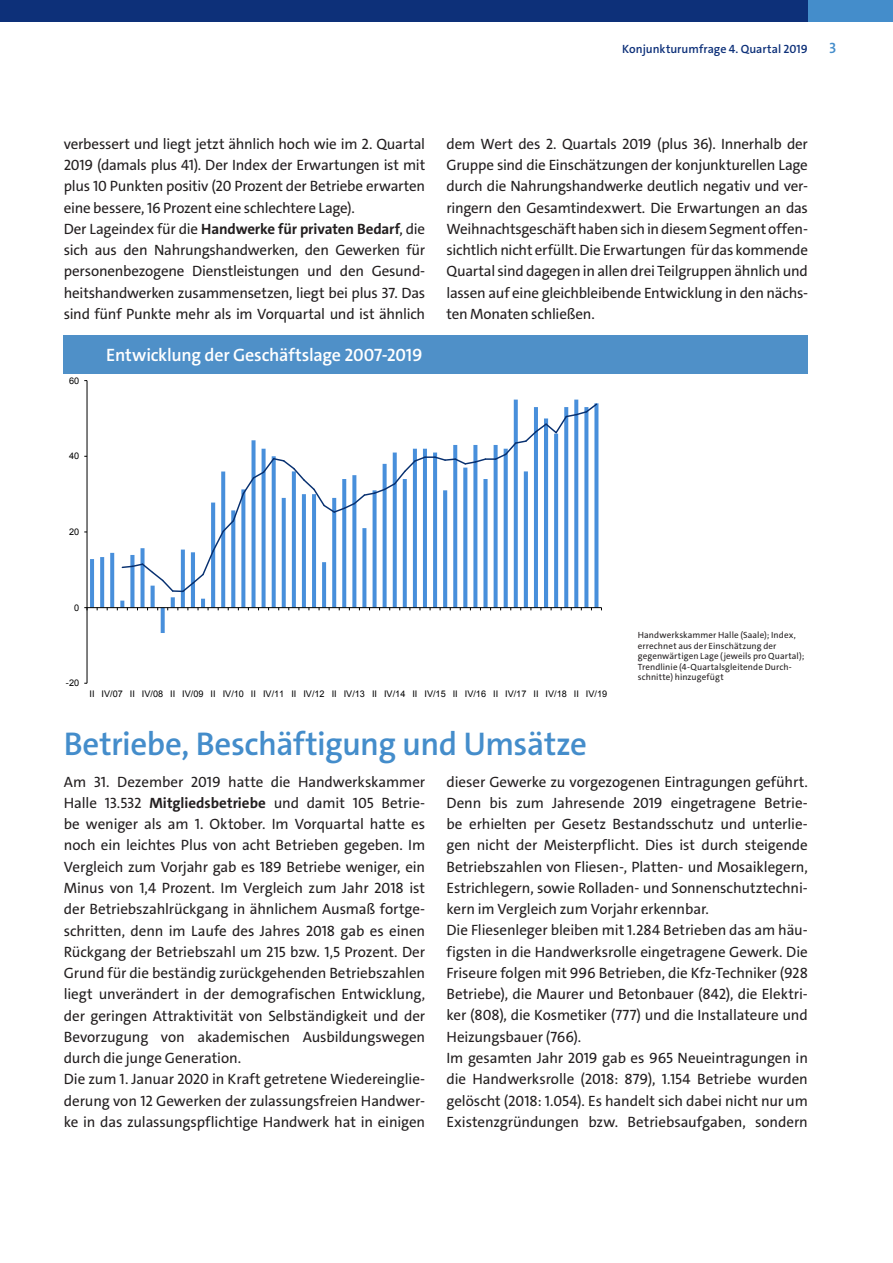
<style>
.page{position:relative;width:893px;height:1263px;background:#fff}
.page>*{position:absolute;margin:0;border:0;box-sizing:border-box;transform-origin:0 0}
.t1{font:600 33px "The Sans C4 s";letter-spacing:-.015em;color:#448dcb}
.t2{font:600 18px "The Sans C4 s";letter-spacing:-.01em;color:#fff}
.t3{font:15px/21.3px "The Sans C4 s";letter-spacing:-.01em;color:#231f20}
.t4{font:600 15px "The Sans C4 s";color:#448dcb}
.t5{font:600 12px "The Sans C4 s";color:#0d3079}
.t6{font:9.15px "Arial";color:#000}
.t7{font:9px/10.6px "The Sans C4 s";letter-spacing:.01em;color:#231f20}
.s1{font-weight:700}
</style>
<div class="page">
<div style="left:808px;top:0;width:85px;height:21px;background:#448dcb"></div>
<div style="left:0;top:0;width:808px;height:21px;background:#0d3079"></div>
<div style="left:64px;top:335px;width:744px;height:39px;background:#4f90c8"></div>
<hr style="left:90px;top:559px;width:4px;height:49px;background:#488fdb">
<svg style="left:100px;top:557px;width:4px;height:50px"></svg>
<svg style="left:110px;top:553px;width:4px;height:54px"></svg>
<svg style="left:130px;top:593px;width:4px;height:14px"></svg>
<svg style="left:141px;top:593px;width:4px;height:14px"></svg>
<svg style="left:151px;top:593px;width:4px;height:14px"></svg>
<svg style="left:161px;top:608px;width:4px;height:25px"></svg>
<svg style="left:171px;top:597px;width:4px;height:10px"></svg>
<svg style="left:181px;top:593px;width:4px;height:14px"></svg>
<hr style="left:191px;top:552px;width:4px;height:56px;background:#488fdb">
<svg style="left:211px;top:593px;width:4px;height:14px"></svg>
<svg style="left:221px;top:593px;width:4px;height:14px"></svg>
<svg style="left:231px;top:593px;width:4px;height:14px"></svg>
<svg style="left:241px;top:593px;width:4px;height:14px"></svg>
<svg style="left:252px;top:593px;width:4px;height:14px"></svg>
<svg style="left:262px;top:593px;width:4px;height:14px"></svg>
<svg style="left:272px;top:593px;width:4px;height:14px"></svg>
<svg style="left:282px;top:593px;width:4px;height:14px"></svg>
<svg style="left:292px;top:593px;width:4px;height:14px"></svg>
<hr style="left:302px;top:494px;width:4px;height:114px;background:#488fdb">
<hr style="left:312px;top:494px;width:4px;height:114px;background:#488fdb">
<svg style="left:322px;top:593px;width:4px;height:14px"></svg>
<svg style="left:332px;top:593px;width:4px;height:14px"></svg>
<svg style="left:342px;top:593px;width:4px;height:14px"></svg>
<svg style="left:352px;top:593px;width:4px;height:14px"></svg>
<svg style="left:362px;top:593px;width:4px;height:14px"></svg>
<svg style="left:373px;top:593px;width:4px;height:14px"></svg>
<svg style="left:383px;top:593px;width:4px;height:14px"></svg>
<svg style="left:393px;top:593px;width:4px;height:14px"></svg>
<svg style="left:403px;top:593px;width:4px;height:14px"></svg>
<hr style="left:413px;top:449px;width:4px;height:159px;background:#488fdb">
<hr style="left:423px;top:449px;width:4px;height:159px;background:#488fdb">
<svg style="left:433px;top:593px;width:4px;height:14px"></svg>
<svg style="left:443px;top:593px;width:4px;height:14px"></svg>
<svg style="left:453px;top:593px;width:4px;height:14px"></svg>
<svg style="left:463px;top:593px;width:4px;height:14px"></svg>
<svg style="left:473px;top:593px;width:4px;height:14px"></svg>
<div style="left:483px;top:479px;width:5px;height:129px;background:#488fdb"></div>
<svg style="left:494px;top:593px;width:4px;height:14px"></svg>
<svg style="left:504px;top:593px;width:4px;height:14px"></svg>
<svg style="left:514px;top:400px;width:4px;height:207px"></svg>
<hr style="left:524px;top:471px;width:4px;height:137px;background:#488fdb">
<hr style="left:534px;top:407px;width:4px;height:201px;background:#488fdb">
<hr style="left:544px;top:418px;width:4px;height:190px;background:#488fdb">
<svg style="left:554px;top:593px;width:4px;height:14px"></svg>
<svg style="left:564px;top:593px;width:4px;height:14px"></svg>
<svg style="left:574px;top:400px;width:4px;height:207px"></svg>
<svg style="left:584px;top:593px;width:4px;height:14px"></svg>
<svg style="left:594px;top:593px;width:4px;height:14px"></svg>
<hr style="left:87px;top:381px;width:1px;height:302px;background:#000">
<hr style="left:87px;top:607px;width:514px;height:1px;background:#000">
<svg style="left:117px;top:601px;width:11px;height:9px"></svg>
<svg style="left:198px;top:599px;width:11px;height:11px"></svg>
<svg style="left:121px;top:402px;width:477px;height:191px"></svg>
<p class="t5" style="left:622px;top:41px;width:187px">Konjunkturumfrage 4. Quartal 2019</p>
<p class="t4" style="left:829px;top:38px;width:9px">3</p>
<p class="t3" style="left:64px;top:133px;width:363px">verbessert und liegt jetzt ähnlich hoch wie im 2. Quartal 2019 (damals plus 41). Der Index der Erwartungen ist mit plus 10 Punkten positiv (20 Prozent der Betriebe erwarten eine bessere, 16 Prozent eine schlechtere Lage).<br>Der Lageindex für die <span class="s1">Handwerke für privaten Bedarf</span>, die sich aus den Nahrungshandwerken, den Gewerken für personenbezogene Dienstleistungen und den Gesund&shy;heitshandwerken zusammensetzen, liegt bei plus 37. Das sind fünf Punkte mehr als im Vorquartal und ist ähnlich</p>
<p class="t3" style="left:446px;top:133px;width:363px;text-align:justify">dem Wert des 2. Quartals 2019 (plus 36). Innerhalb der Gruppe sind die Einschätzungen der konjunkturellen Lage durch die Nahrungshandwerke deutlich negativ und ver&shy;ringern den Gesamtindexwert. Die Erwartungen an das Weihnachtsgeschäft haben sich in diesem Segment offen&shy;sichtlich nicht erfüllt. Die Erwartungen für das kommende Quartal sind dagegen in allen drei Teilgruppen ähnlich und lassen auf eine gleichbleibende Entwicklung in den nächs&shy;ten Monaten schließen.</p>
<p class="t6" style="left:69px;top:374px;width:12px">60</p>
<p class="t6" style="left:69px;top:450px;width:12px">40</p>
<p class="t6" style="left:69px;top:526px;width:12px">20</p>
<p class="t2" style="left:106px;top:344px;width:318px">Entwicklung der Geschäftslage 2007-2019</p>
<p class="t6" style="left:74px;top:601px;width:7px">0</p>
<p class="t6" style="left:66px;top:677px;width:15px">-20</p>
<p class="t6" style="left:90px;top:688px;width:519px">II IV/07 II IV/08 II IV/09 II IV/10 II IV/11 II IV/12 II IV/13 II IV/14 II IV/15 II IV/16 II IV/17 II IV/18 II IV/19</p>
<h1 class="t1" style="left:64px;top:722px;width:525px">Betriebe, Beschäftigung und Umsätze</h1>
<p class="t7" style="left:638px;top:630px;width:168px">Handwerkskammer Halle (Saale); Index, errechnet aus der Einschätzung der gegenwärtigen Lage (jeweils pro Quartal); Trendlinie (4-Quartalsgleitende Durch&shy;schnitte) hinzugefügt</p>
<p class="t3" style="left:64px;top:771px;width:363px">Am 31. Dezember 2019 hatte die Handwerkskammer Halle 13.532 <span class="s1">Mitgliedsbetriebe</span> und damit 105 Betrie&shy;be weniger als am 1. Oktober. Im Vorquartal hatte es noch ein leichtes Plus von acht Betrieben gegeben. Im Vergleich zum Vorjahr gab es 189 Betriebe weniger, ein Minus von 1,4 Prozent. Im Vergleich zum Jahr 2018 ist der Betriebszahlrückgang in ähnlichem Ausmaß fortge&shy;schritten, denn im Laufe des Jahres 2018 gab es einen Rückgang der Betriebszahl um 215 bzw. 1,5 Prozent. Der Grund für die beständig zurückgehenden Betriebszahlen liegt unverändert in der demografischen Entwicklung, der geringen Attraktivität von Selbständigkeit und der Bevorzugung von akademischen Ausbildungswegen durch die junge Generation.<br>Die zum 1. Januar 2020 in Kraft getretene Wiedereinglie&shy;derung von 12 Gewerken der zulassungsfreien Handwer&shy;ke in das zulassungspflichtige Handwerk hat in einigen</p>
<p class="t3" style="left:446px;top:771px;width:363px">dieser Gewerke zu vorgezogenen Eintragungen geführt.<br>Denn bis zum Jahresende 2019 eingetragene Betrie&shy;be erhielten per Gesetz Bestandsschutz und unterlie&shy;gen nicht der Meisterpflicht. Dies ist durch steigende Betriebszahlen von Fliesen-, Platten- und Mosaiklegern, Estrichlegern, sowie Rolladen- und Sonnenschutztechni&shy;kern im Vergleich zum Vorjahr erkennbar.<br>Die Fliesenleger bleiben mit 1.284 Betrieben das am häu&shy;figsten in die Handwerksrolle eingetragene Gewerk. Die Friseure folgen mit 996 Betrieben, die Kfz-Techniker (928<br>Betriebe), die Maurer und Betonbauer (842), die Elektri&shy;ker (808), die Kosmetiker (777) und die Installateure und Heizungsbauer (766).<br>Im gesamten Jahr 2019 gab es 965 Neueintragungen in die Handwerksrolle (2018: 879), 1.154 Betriebe wurden gelöscht (2018: 1.054). Es handelt sich dabei nicht nur um Existenzgründungen bzw. Betriebsaufgaben, sondern</p>
</div>
